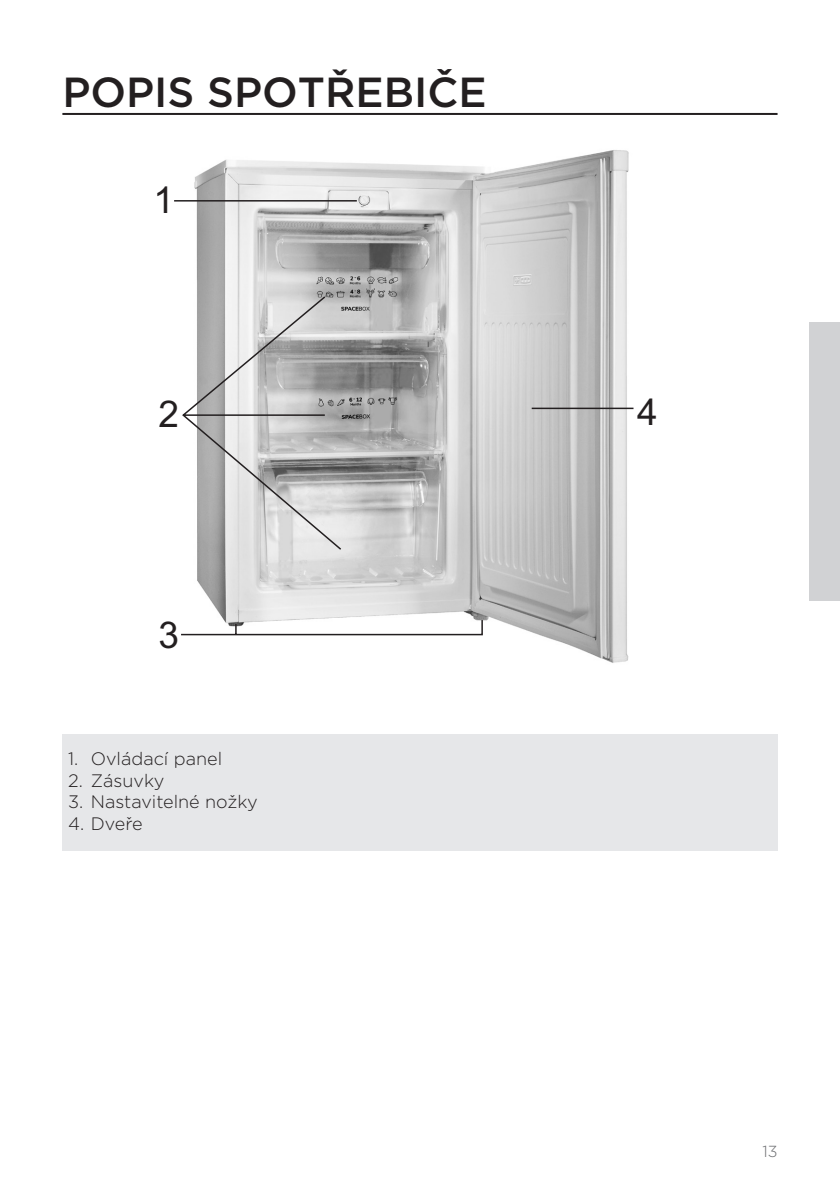
<style>
.page{position:relative;width:840px;height:1191px;background:#fff}
.page>*{position:absolute;margin:0;border:0;box-sizing:border-box;transform-origin:0 0}
.glavni_naslov{font:500 42px "Gotham";color:#231f20}
.t1{font:37px "Arial";color:#231f20}
.seznam_stevilke_opis{font:300 18px "Gotham";color:#231f20}
.t2{font:300 16px "Gotham";color:#6c6d70}
</style>
<div class="page">
<hr style="left:62px;top:113px;width:715px;height:2px;background:#231f20">
<div style="left:808px;top:322px;width:31px;height:279px;background:#d1d2d4"></div>
<img style="left:174px;top:150px;width:455px;height:513px">
<hr style="left:174px;top:200px;width:182px;height:1px;background:#231f20">
<svg style="left:179px;top:295px;width:455px;height:341px;background:#c7c7c7"></svg>
<div style="left:62px;top:734px;width:715px;height:116px;background:#e6e7e9"></div>
<p class="glavni_naslov" style="left:62px;top:65px;width:425px">POPIS SPOTŘEBIČE</p>
<p class="t1" style="left:153px;top:179px;width:22px">1</p>
<p class="t1" style="left:158px;top:393px;width:22px">2</p>
<p class="t1" style="left:158px;top:614px;width:22px">3</p>
<p class="seznam_stevilke_opis" style="left:68px;top:747px;width:155px">1. Ovládací panel</p>
<p class="seznam_stevilke_opis" style="left:68px;top:769px;width:98px">2. Zásuvky</p>
<p class="seznam_stevilke_opis" style="left:68px;top:790px;width:191px">3. Nastavitelné nožky</p>
<p class="seznam_stevilke_opis" style="left:68px;top:812px;width:76px">4. Dveře</p>
<p class="t1" style="left:636px;top:390px;width:22px">4</p>
<p class="t2" style="left:762px;top:1140px;width:17px">13</p>
</div>
